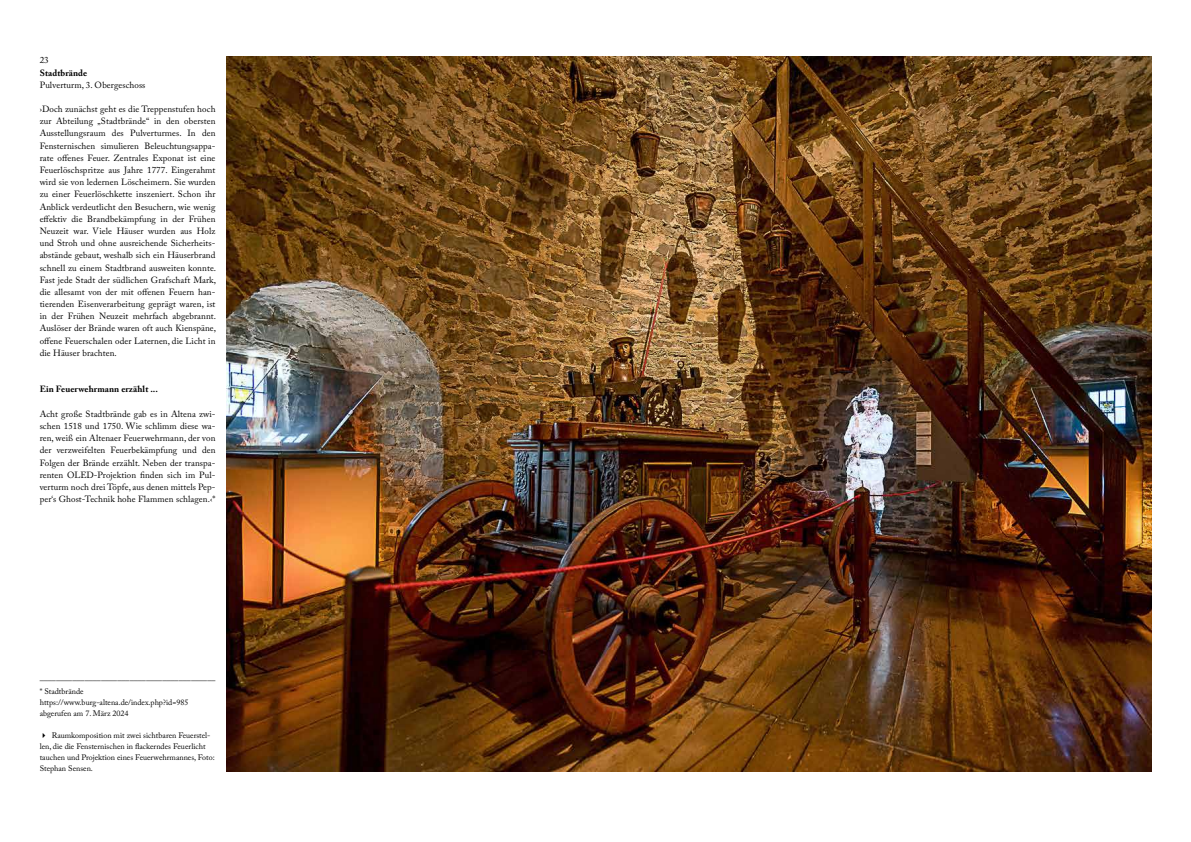
<style>
.page{position:relative;width:1191px;height:842px;background:#fff}
.page>*{position:absolute;margin:0;border:0;box-sizing:border-box;transform-origin:0 0}
.t1{font:9px/12.2px "Adobe Caslon Pro";letter-spacing:.01em;color:#000;text-align:justify}
.t2{font:700 9px "Adobe Caslon Pro";letter-spacing:.01em;color:#000}
.t3{font:8px/11px "Adobe Caslon Pro";color:#000}
</style>
<div class="page">
<img style="left:227px;top:57px;width:924px;height:714px">
<p class="t1" style="left:40px;top:54px;width:11px">23</p>
<p class="t2" style="left:40px;top:67px;width:49px">Stadtbrände</p>
<p class="t1" style="left:40px;top:78px;width:107px">Pulverturm, 3. Obergeschoss</p>
<p class="t1" style="left:40px;top:103px;width:178px">›Doch zunächst geht es die Treppenstufen hoch zur Abteilung „Stadtbrände“ in den obersten Ausstellungsraum des Pulverturmes. In den Fensternischen simulieren Beleuchtungsappa&shy;rate offenes Feuer. Zentrales Exponat ist eine Feuerlöschspritze aus Jahre 1777. Eingerahmt wird sie von ledernen Löscheimern. Sie wurden zu einer Feuerlöschkette inszeniert. Schon ihr Anblick verdeutlicht den Besuchern, wie wenig effektiv die Brandbekämpfung in der Frühen Neuzeit war. Viele Häuser wurden aus Holz und Stroh und ohne ausreichende Sicherheits&shy;abstände gebaut, weshalb sich ein Häuserbrand schnell zu einem Stadtbrand ausweiten konnte.<br>Fast jede Stadt der südlichen Grafschaft Mark, die allesamt von der mit offenen Feuern han&shy;tierenden Eisenverarbeitung geprägt waren, ist in der Frühen Neuzeit mehrfach abgebrannt.<br>Auslöser der Brände waren oft auch Kienspäne, offene Feuerschalen oder Laternen, die Licht in die Häuser brachten.</p>
<p class="t2" style="left:40px;top:384px;width:120px">Ein Feuerwehrmann erzählt ...</p>
<p class="t1" style="left:40px;top:408px;width:177px">Acht große Stadtbrände gab es in Altena zwi&shy;schen 1518 und 1750. Wie schlimm diese wa&shy;ren, weiß ein Altenaer Feuerwehrmann, der von der verzweifelten Feuerbekämpfung und den Folgen der Brände erzählt. Neben der transpa&shy;renten OLED-Projektion finden sich im Pul&shy;verturm noch drei Töpfe, aus denen mittels Pep&shy;per‘s Ghost-Technik hohe Flammen schlagen.‹*</p>
<p class="t3" style="left:40px;top:675px;width:177px">––––––––––––––––––––––––––––––––––––––––––– * Stadtbrände https://www.burg-altena.de/index.php?id=985 abgerufen am 7. März 2024</p>
<p class="t3" style="left:40px;top:730px;width:176px">✔ Raumkomposition mit zwei sichtbaren Feuerstel&shy;len, die die Fensternischen in flackerndes Feuerlicht tauchen und Projektion eines Feuerwehrmannes, Foto:<br>Stephan Sensen.</p>
</div>
